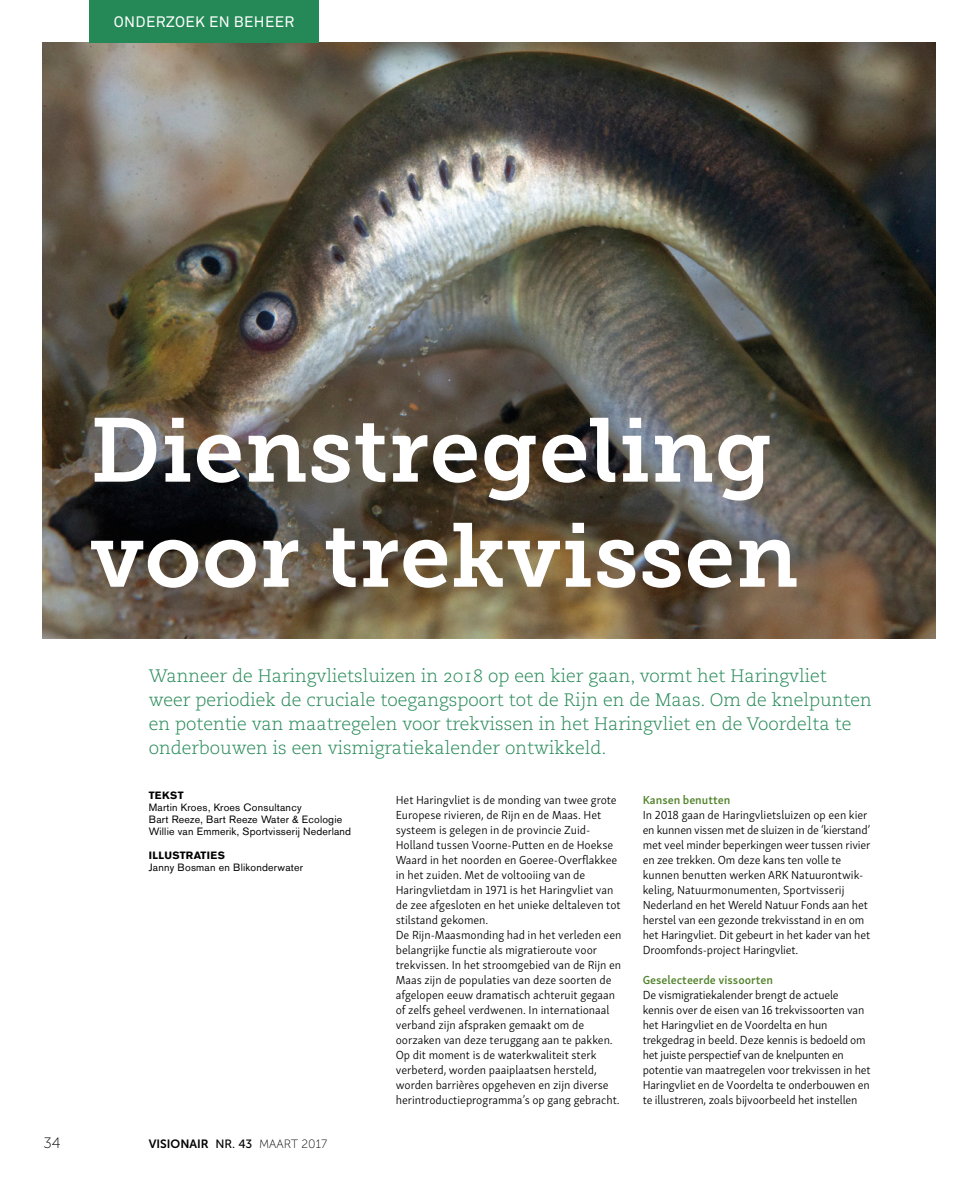
<style>
.page{position:relative;width:978px;height:1191px;background:#fff}
.page>*{position:absolute;margin:0;border:0;box-sizing:border-box;transform-origin:0 0}
.VIS___Kop_MuseoSlab{font:90px/105px "Museo Slab 700";letter-spacing:.01em;color:#fff}
.VIS___Intro_Caecilia{font:18px/24px "Caecilia Light Os F";color:#258957}
.VIS___Paginablokje_A{font:15px "Akkurat";letter-spacing:.02em;color:#fff}
.t1{font:15px "Museo Sans 100";color:#000}
.VIS___Plat_SkolarSan{font:300 12px/15px "Skolar Sans Latn";color:#000}
.t2{font:12px "Museo Sans 700";color:#000}
.VIS___Tussenkop_Skol{font:600 12px "Skolar Sans Latn";color:#54832d}
.VIS___Plat_SkolarSan-2{font:600 12px "Skolar Sans Latn";color:#54832d}
.VIS___Tekst_en_fotog{font:10.5px "Akzidenz Grotesk BQ";letter-spacing:.02em;color:#000}
.VIS___Tekst_en_fotog-2{font:700 10.5px "Akzidenz Grotesk BQ";letter-spacing:.02em;color:#000}
.s1{font-family:"Museo Sans 500"}
.s2{font-family:"Museo Sans 100"}
</style>
<div class="page">
<img style="left:43px;top:43px;width:892px;height:595px">
<div style="left:89px;top:0;width:230px;height:43px;background:#258957"></div>
<p class="VIS___Paginablokje_A" style="left:114px;top:13px;width:182px">ONDERZOEK EN BEHEER</p>
<p class="VIS___Kop_MuseoSlab" style="left:90px;top:398px;width:710px">Dienstregeling voor trekvissen</p>
<p class="VIS___Intro_Caecilia" style="left:149px;top:664px;width:724px">Wanneer de Haringvlietsluizen in 2018 op een kier gaan, vormt het Haringvliet weer periodiek de cruciale toegangspoort tot de Rijn en de Maas. Om de knelpunten en potentie van maatregelen voor trekvissen in het Haringvliet en de Voordelta te onderbouwen is een vismigratiekalender ontwikkeld.</p>
<p class="VIS___Tekst_en_fotog-2" style="left:149px;top:789px;width:36px">TEKST</p>
<p class="VIS___Tekst_en_fotog" style="left:149px;top:801px;width:154px">Martin Kroes, Kroes Consultancy</p>
<p class="VIS___Tekst_en_fotog" style="left:149px;top:813px;width:195px">Bart Reeze, Bart Reeze Water &amp; Ecologie</p>
<p class="VIS___Tekst_en_fotog" style="left:149px;top:825px;width:204px">Willie van Emmerik, Sportvisserij Nederland</p>
<p class="VIS___Tekst_en_fotog-2" style="left:149px;top:849px;width:78px">ILLUSTRATIES</p>
<p class="VIS___Tekst_en_fotog" style="left:149px;top:861px;width:156px">Janny Bosman en Blikonderwater</p>
<p class="t1" style="left:44px;top:1135px;width:19px">34</p>
<p class="t2" style="left:149px;top:1137px;width:180px">VISIONAIR <span class="s1">NR. 43</span> <span class="s2">MAART 2017</span></p>
<p class="VIS___Plat_SkolarSan" style="left:396px;top:792px;width:226px">Het Haringvliet is de monding van twee grote Europese rivieren, de Rijn en de Maas. Het systeem is gelegen in de provincie Zuid-Holland tussen Voorne-Putten en de Hoekse Waard in het noorden en Goeree-Overflakkee in het zuiden. Met de voltooiing van de Haringvlietdam in 1971 is het Haringvliet van de zee afgesloten en het unieke deltaleven tot stilstand gekomen.</p>
<p class="VIS___Plat_SkolarSan" style="left:396px;top:927px;width:227px">De Rijn-Maasmonding had in het verleden een belangrijke functie als migratieroute voor trekvissen. In het stroomgebied van de Rijn en Maas zijn de populaties van deze soorten de afgelopen eeuw dramatisch achteruit gegaan of zelfs geheel verdwenen. In internationaal verband zijn afspraken gemaakt om de oorzaken van deze teruggang aan te pakken.<br>Op dit moment is de waterkwaliteit sterk verbeterd, worden paaiplaatsen hersteld, worden barrières opgeheven en zijn diverse herintroductieprogramma’s op gang gebracht.</p>
<p class="VIS___Plat_SkolarSan-2" style="left:643px;top:790px;width:89px">Kansen benutten</p>
<p class="VIS___Plat_SkolarSan" style="left:643px;top:807px;width:229px">In 2018 gaan de Haringvlietsluizen op een kier en kunnen vissen met de sluizen in de ‘kierstand’ met veel minder beperkingen weer tussen rivier en zee trekken. Om deze kans ten volle te kunnen benutten werken ARK Natuurontwik&shy;keling, Natuurmonumenten, Sportvisserij Nederland en het Wereld Natuur Fonds aan het herstel van een gezonde trekvisstand in en om het Haringvliet. Dit gebeurt in het kader van het Droomfonds-project Haringvliet.</p>
<p class="VIS___Tussenkop_Skol" style="left:643px;top:970px;width:132px">Geselecteerde vissoorten</p>
<p class="VIS___Plat_SkolarSan" style="left:643px;top:987px;width:229px">De vismigratiekalender brengt de actuele kennis over de eisen van 16 trekvissoorten van het Haringvliet en de Voordelta en hun trekgedrag in beeld. Deze kennis is bedoeld om het juiste perspectief van de knelpunten en potentie van maatregelen voor trekvissen in het Haringvliet en de Voordelta te onderbouwen en te illustreren, zoals bijvoorbeeld het instellen</p>
</div>
